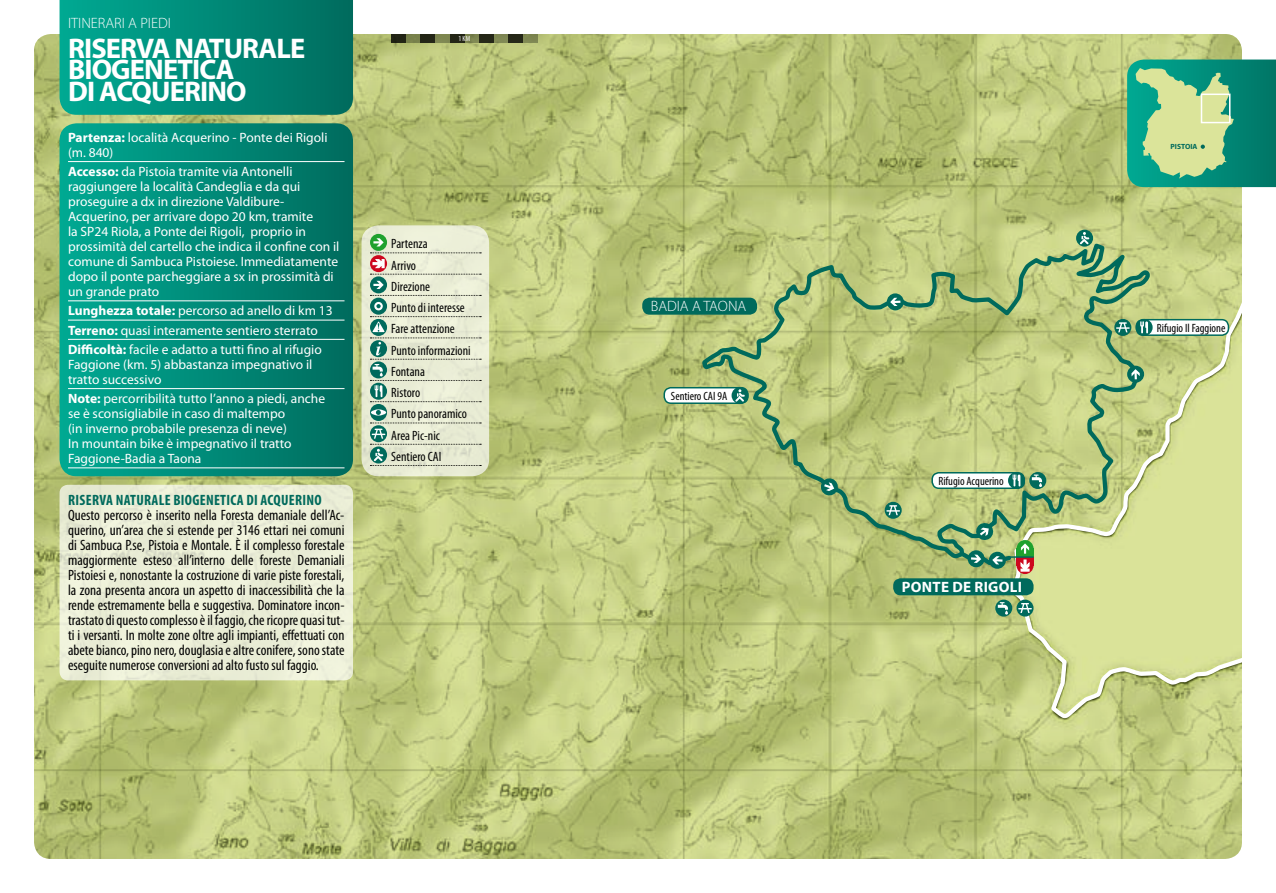
<style>
.page{position:relative;width:1276px;height:893px;background:#fff}
.page>*{position:absolute;margin:0;border:0;box-sizing:border-box;transform-origin:0 0}
.t1{font:700 28.5px/21.3px "Myriad Pro";letter-spacing:-.03em;color:#fff}
.t2{font:condensed 15px/15px "Myriad Pro";color:#000;text-align:justify}
.t3{font:700 condensed 15px "Myriad Pro";letter-spacing:.02em;color:#006a5c}
.t4{font:300 15px "Myriad Pro";color:#fff}
.t5{font:700 15px "Myriad Pro";color:#fff}
.t6{font:13.5px/15px "Myriad Pro";color:#fff}
.t7{font:condensed 13.5px/21.3px "Myriad Pro";color:#000}
.t8{font:condensed 12px "Myriad Pro";color:#000}
.t9{font:700 7.5px "Myriad Pro";color:#006a5c}
.t10{font:condensed 7.5px "Myriad Pro";color:#fff}
.s1{font-weight:700}
</style>
<div class="page">
<img style="left:34px;top:34px;width:1208px;height:825px">
<svg style="left:60px;top:0;width:293px;height:115px;background:#008a78"></svg>
<svg style="left:60px;top:123px;width:293px;height:353px;background:#018b78"></svg>
<hr style="left:68px;top:161px;width:276px;height:1px;background:#fff">
<hr style="left:68px;top:300px;width:276px;height:1px;background:#fff">
<hr style="left:68px;top:320px;width:276px;height:1px;background:#fff">
<hr style="left:68px;top:339px;width:276px;height:1px;background:#fff">
<hr style="left:68px;top:388px;width:276px;height:1px;background:#fff">
<hr style="left:68px;top:467px;width:276px;height:1px;background:#fff">
<svg style="left:700px;top:177px;width:454px;height:391px;background:#b4c379"></svg>
<svg style="left:1011px;top:295px;width:231px;height:426px;background:#cad58e"></svg>
<svg style="left:1127px;top:60px;width:149px;height:127px;background:#52ad86"></svg>
<div style="left:406px;top:34px;width:14px;height:9px;background:#78814b"></div>
<div style="left:464px;top:34px;width:15px;height:9px;background:#7b844d"></div>
<div style="left:435px;top:34px;width:15px;height:9px;background:#7d8650"></div>
<div style="left:494px;top:34px;width:14px;height:9px;background:#808954"></div>
<div style="left:523px;top:34px;width:15px;height:9px;background:#7d8651"></div>
<div style="left:391px;top:34px;width:15px;height:9px;background:#212414"></div>
<div style="left:450px;top:34px;width:14px;height:9px;background:#242616"></div>
<div style="left:420px;top:34px;width:15px;height:9px;background:#232516"></div>
<div style="left:479px;top:34px;width:15px;height:9px;background:#252718"></div>
<div style="left:508px;top:34px;width:15px;height:9px;background:#252718"></div>
<svg style="left:995px;top:600px;width:17px;height:17px"></svg>
<svg style="left:998px;top:602px;width:10px;height:13px"></svg>
<div style="left:893px;top:578px;width:140px;height:17px;background:#006a5c;border-radius:7px"></div>
<div style="left:1016px;top:557px;width:17px;height:9px;background:#cd071e"></div>
<div style="left:1016px;top:549px;width:17px;height:8px;background:#1fa12e"></div>
<div style="left:1016px;top:540px;width:17px;height:17px;background:#1fa12e;border-radius:50%"></div>
<svg style="left:1021px;top:543px;width:8px;height:11px"></svg>
<svg style="left:1016px;top:557px;width:17px;height:17px"></svg>
<svg style="left:1020px;top:560px;width:9px;height:11px"></svg>
<hr style="left:1008px;top:556px;width:25px;height:2px;background:#006a5c">
<div style="left:932px;top:473px;width:92px;height:15px;background:#fff;border-radius:7px"></div>
<div style="left:931px;top:472px;width:94px;height:17px;border:2px solid #006a5c;border-radius:7px"></div>
<svg style="left:1008px;top:472px;width:17px;height:17px"></svg>
<svg style="left:1012px;top:475px;width:8px;height:11px"></svg>
<div style="left:664px;top:388px;width:84px;height:15px;background:#fff;border-radius:7px"></div>
<div style="left:663px;top:387px;width:85px;height:17px;border:2px solid #006a5c;border-radius:7px"></div>
<div style="left:1136px;top:320px;width:92px;height:15px;background:#fff;border-radius:7px"></div>
<div style="left:1135px;top:319px;width:94px;height:17px;border:2px solid #006a5c;border-radius:7px"></div>
<div style="left:1135px;top:319px;width:17px;height:17px;background:#006a5c;border-radius:50%"></div>
<svg style="left:1140px;top:321px;width:8px;height:12px"></svg>
<div style="left:361px;top:225px;width:128px;height:251px;background:#eaeed7;border-radius:17px"></div>
<svg style="left:370px;top:252px;width:111px;height:1px"></svg>
<svg style="left:370px;top:274px;width:111px;height:1px"></svg>
<svg style="left:370px;top:295px;width:111px;height:1px"></svg>
<div style="left:370px;top:234px;width:17px;height:17px;background:#1fa12e;border-radius:50%"></div>
<svg style="left:373px;top:238px;width:11px;height:8px"></svg>
<svg style="left:370px;top:276px;width:17px;height:17px"></svg>
<svg style="left:373px;top:281px;width:11px;height:8px"></svg>
<svg style="left:370px;top:255px;width:17px;height:17px"></svg>
<svg style="left:373px;top:259px;width:11px;height:9px"></svg>
<svg style="left:370px;top:319px;width:17px;height:17px"></svg>
<svg style="left:370px;top:316px;width:111px;height:16px"></svg>
<div style="left:370px;top:404px;width:17px;height:17px;background:#006a5c;border-radius:50%"></div>
<svg style="left:370px;top:409px;width:17px;height:7px"></svg>
<svg style="left:370px;top:338px;width:111px;height:64px"></svg>
<svg style="left:370px;top:423px;width:111px;height:43px"></svg>
<div style="left:370px;top:298px;width:17px;height:17px;background:#006a5c;border-radius:50%"></div>
<svg style="left:374px;top:302px;width:9px;height:8px"></svg>
<svg style="left:376px;top:304px;width:5px;height:4px"></svg>
<svg style="left:975px;top:522px;width:19px;height:19px"></svg>
<div style="left:1127px;top:366px;width:17px;height:17px;background:#006a5c;border-radius:50%"></div>
<svg style="left:1131px;top:369px;width:8px;height:10px"></svg>
<svg style="left:886px;top:293px;width:18px;height:18px"></svg>
<svg style="left:890px;top:298px;width:10px;height:8px"></svg>
<svg style="left:1029px;top:472px;width:17px;height:17px"></svg>
<svg style="left:1032px;top:475px;width:10px;height:12px"></svg>
<svg style="left:884px;top:502px;width:17px;height:17px"></svg>
<svg style="left:886px;top:505px;width:14px;height:10px"></svg>
<svg style="left:1114px;top:319px;width:17px;height:17px"></svg>
<svg style="left:1116px;top:322px;width:13px;height:10px"></svg>
<svg style="left:1016px;top:600px;width:17px;height:17px"></svg>
<svg style="left:1018px;top:603px;width:14px;height:10px"></svg>
<svg style="left:731px;top:387px;width:17px;height:17px"></svg>
<svg style="left:735px;top:389px;width:10px;height:13px"></svg>
<svg style="left:1076px;top:230px;width:17px;height:17px"></svg>
<svg style="left:1079px;top:232px;width:10px;height:13px"></svg>
<svg style="left:967px;top:550px;width:18px;height:18px"></svg>
<svg style="left:971px;top:554px;width:10px;height:9px"></svg>
<svg style="left:820px;top:477px;width:19px;height:19px"></svg>
<svg style="left:988px;top:551px;width:18px;height:18px"></svg>
<svg style="left:992px;top:556px;width:10px;height:8px"></svg>
<div style="left:642px;top:298px;width:115px;height:17px;background:#006a5c;border-radius:7px"></div>
<div style="left:60px;top:485px;width:293px;height:195px;background:#ebeed8;border-radius:9px"></div>
<p class="t4" style="left:68px;top:15px;width:104px">ITINERARI A PIEDI</p>
<h1 class="t1" style="left:68px;top:38px;width:239px">RISERVA NATURALE<br>BIOGENETICA<br>DI ACQUERINO</h1>
<p class="t6" style="left:68px;top:130px;width:261px"><span class="s1">Partenza:</span> località Acquerino - Ponte dei Rigoli (m. 840)</p>
<p class="t6" style="left:68px;top:164px;width:273px"><span class="s1">Accesso:</span> da Pistoia tramite via Antonelli raggiungere la località Candeglia e da qui proseguire a dx in direzione Valdibure-Acquerino, per arrivare dopo 20 km, tramite<br>la SP24 Riola, a Ponte dei Rigoli, proprio in prossimità del cartello che indica il confine con il comune di Sambuca Pistoiese. Immediatamente dopo il ponte parcheggiare a sx in prossimità di un grande prato</p>
<p class="t6" style="left:68px;top:302px;width:266px;line-height:19.2px"><span class="s1">Lunghezza totale:</span> percorso ad anello di km 13<br><span class="s1">Terreno:</span> quasi interamente sentiero sterrato<br><span class="s1">Difficoltà:</span> facile e adatto a tutti fino al rifugio</p>
<p class="t6" style="left:68px;top:357px;width:246px">Faggione (km. 5) abbastanza impegnativo il tratto successivo</p>
<p class="t6" style="left:68px;top:391px;width:259px"><span class="s1">Note:</span> percorribilità tutto l’anno a piedi, anche se è sconsigliabile in caso di maltempo<br>(in inverno probabile presenza di neve)<br>In mountain bike è impegnativo il tratto Faggione-Badia a Taona</p>
<p class="t3" style="left:68px;top:491px;width:255px">RISERVA NATURALE BIOGENETICA DI ACQUERINO</p>
<p class="t2" style="left:68px;top:507px;width:278px">Questo percorso è inserito nella Foresta demaniale dell’Ac&shy;querino, un’area che si estende per 3146 ettari nei comuni di Sambuca P.se, Pistoia e Montale. È il complesso forestale maggiormente esteso all’interno delle foreste Demaniali Pistoiesi e, nonostante la costruzione di varie piste forestali, la zona presenta ancora un aspetto di inaccessibilità che la rende estremamente bella e suggestiva. Dominatore incon&shy;trastato di questo complesso è il faggio, che ricopre quasi tut&shy;ti i versanti. In molte zone oltre agli impianti, effettuati con abete bianco, pino nero, douglasia e altre conifere, sono state eseguite numerose conversioni ad alto fusto sul faggio.</p>
<p class="t10" style="left:458px;top:35px;width:13px">1 km</p>
<p class="t7" style="left:391px;top:233px;width:81px">Partenza<br>Arrivo<br>Direzione<br>Punto di interesse<br>Fare attenzione<br>Punto informazioni<br>Fontana<br>Ristoro<br>Punto panoramico<br>Area Pic-nic<br>Sentiero CAI</p>
<p class="t4" style="left:651px;top:298px;width:97px">BADIA A TAONA</p>
<p class="t8" style="left:671px;top:389px;width:58px">Sentiero CAI 9A</p>
<p class="t8" style="left:938px;top:475px;width:67px">Rifugio Acquerino</p>
<p class="t5" style="left:902px;top:578px;width:13px">Ponte</p>
<p class="t5" style="left:952px;top:578px;width:33px">de Rigoli</p>
<p class="t9" style="left:1170px;top:143px;width:28px">PISTOIA</p>
<p class="t8" style="left:1157px;top:321px;width:70px">Rifugio Il Faggione</p>
</div>
